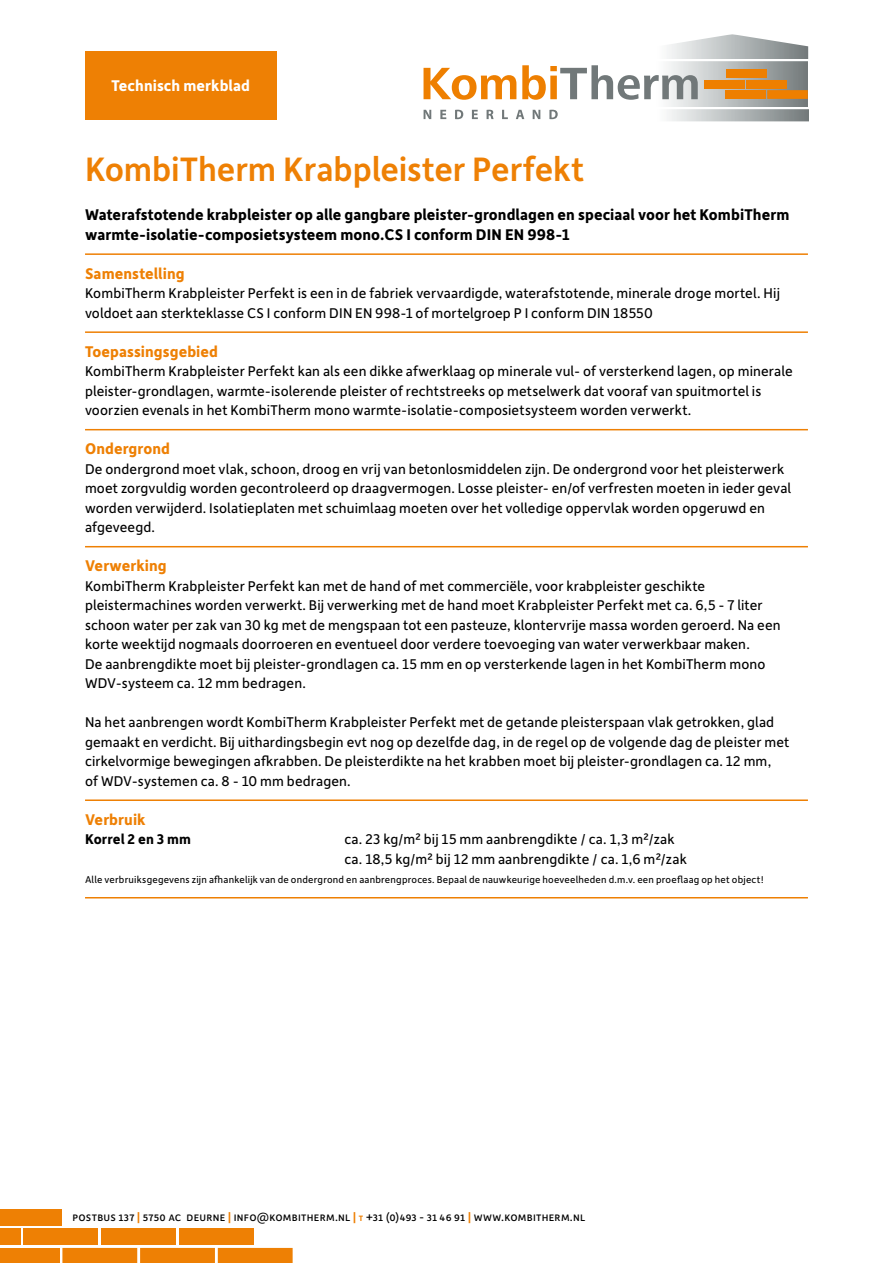
<style>
.page{position:relative;width:893px;height:1263px;background:#fff}
.page>*{position:absolute;margin:0;border:0;box-sizing:border-box;transform-origin:0 0}
.t1{font:500 36px "Depot New";letter-spacing:-.005em;color:#ee8004}
.t2{font:700 16.5px/19.5px "Depot New";letter-spacing:.005em;color:#000}
.TK{font:700 16.5px "Depot New";letter-spacing:.005em;color:#ee8004}
.t3{font:700 16.5px "Depot New";letter-spacing:.005em;color:#fff}
.t4{font:15px/19.5px "Depot New";letter-spacing:.01em;color:#000}
.t5{font:700 15px "Depot New";letter-spacing:.01em;color:#000}
.t6{font:12.75px "Depot New";letter-spacing:.02em;color:#000}
.t7{font:10.5px "Depot New";letter-spacing:.02em;color:#000}
.s1{font-weight:700;color:#ee8004}
.s2{font-weight:500;font-size:10.5px;color:#ee8004}
</style>
<div class="page">
<svg style="left:424px;top:110px;width:7px;height:9px"></svg>
<svg style="left:440px;top:110px;width:6px;height:9px"></svg>
<svg style="left:455px;top:110px;width:8px;height:9px"></svg>
<svg style="left:472px;top:110px;width:6px;height:9px"></svg>
<svg style="left:487px;top:110px;width:7px;height:9px"></svg>
<svg style="left:502px;top:110px;width:6px;height:9px"></svg>
<svg style="left:516px;top:110px;width:8px;height:9px"></svg>
<svg style="left:533px;top:110px;width:7px;height:9px"></svg>
<svg style="left:549px;top:110px;width:9px;height:9px"></svg>
<img style="left:668px;top:62px;width:140px;height:45px">
<img style="left:667px;top:34px;width:141px;height:25px">
<div style="left:726px;top:69px;width:41px;height:9px;background:#ee7f00"></div>
<div style="left:704px;top:80px;width:40px;height:8px;background:#ee7f00"></div>
<div style="left:746px;top:80px;width:41px;height:8px;background:#ee7f00"></div>
<div style="left:725px;top:90px;width:41px;height:9px;background:#ee7f00"></div>
<svg style="left:767px;top:90px;width:41px;height:9px"></svg>
<svg style="left:423px;top:65px;width:275px;height:35px"></svg>
<div style="left:0;top:1209px;width:62px;height:16px;background:#ee8004"></div>
<div style="left:0;top:1228px;width:21px;height:17px;background:#ee8004"></div>
<div style="left:24px;top:1228px;width:74px;height:17px;background:#ee8004"></div>
<div style="left:0;top:1248px;width:59px;height:15px;background:#ee8004"></div>
<div style="left:101px;top:1228px;width:75px;height:17px;background:#ee8004"></div>
<div style="left:179px;top:1228px;width:75px;height:17px;background:#ee8004"></div>
<div style="left:62px;top:1248px;width:231px;height:15px;background:#ee8004"></div>
<hr style="left:85px;top:253px;width:723px;height:2px;background:#ee8004">
<hr style="left:85px;top:331px;width:723px;height:2px;background:#ee8004">
<hr style="left:85px;top:429px;width:723px;height:1px;background:#ee8004">
<hr style="left:85px;top:546px;width:723px;height:1px;background:#ee8004">
<hr style="left:85px;top:799px;width:723px;height:2px;background:#ee8004">
<hr style="left:85px;top:897px;width:723px;height:1px;background:#ee8004">
<div style="left:85px;top:51px;width:191px;height:68px;background:#ee8004"></div>
<p class="t3" style="left:111px;top:75px;width:140px">Technisch merkblad</p>
<p class="t1" style="left:85px;top:146px;width:501px">KombiTherm Krabpleister Perfekt</p>
<p class="t2" style="left:85px;top:204px;width:706px">Waterafstotende krabpleister op alle gangbare pleister-grondlagen en speciaal voor het KombiTherm warmte-isolatie-composietsysteem mono.CS I conform DIN EN 998-1</p>
<p class="TK" style="left:85px;top:262px;width:101px">Samenstelling</p>
<p class="t4" style="left:85px;top:283px;width:696px">KombiTherm Krabpleister Perfekt is een in de fabriek vervaardigde, waterafstotende, minerale droge mortel. Hij voldoet aan sterkteklasse CS I conform DIN EN 998-1 of mortelgroep P I conform DIN 18550</p>
<p class="TK" style="left:85px;top:340px;width:134px">Toepassingsgebied</p>
<p class="t4" style="left:85px;top:361px;width:709px">KombiTherm Krabpleister Perfekt kan als een dikke afwerklaag op minerale vul- of versterkend lagen, op minerale pleister-grondlagen, warmte-isolerende pleister of rechtstreeks op metselwerk dat vooraf van spuitmortel is voorzien evenals in het KombiTherm mono warmte-isolatie-composietsysteem worden verwerkt.</p>
<p class="TK" style="left:85px;top:438px;width:86px">Ondergrond</p>
<p class="t4" style="left:85px;top:458px;width:708px">De ondergrond moet vlak, schoon, droog en vrij van betonlosmiddelen zijn. De ondergrond voor het pleisterwerk moet zorgvuldig worden gecontroleerd op draagvermogen. Losse pleister- en/of verfresten moeten in ieder geval worden verwijderd. Isolatieplaten met schuimlaag moeten over het volledige oppervlak worden opgeruwd en afgeveegd.</p>
<p class="TK" style="left:85px;top:555px;width:83px">Verwerking</p>
<p class="t4" style="left:85px;top:575px;width:697px">KombiTherm Krabpleister Perfekt kan met de hand of met commerciële, voor krabpleister geschikte pleistermachines worden verwerkt. Bij verwerking met de hand moet Krabpleister Perfekt met ca. 6,5 - 7 liter schoon water per zak van 30 kg met de mengspaan tot een pasteuze, klontervrije massa worden geroerd. Na een korte weektijd nogmaals doorroeren en eventueel door verdere toevoeging van water verwerkbaar maken.</p>
<p class="t4" style="left:85px;top:653px;width:682px">De aanbrengdikte moet bij pleister-grondlagen ca. 15 mm en op versterkende lagen in het KombiTherm mono</p>
<p class="t4" style="left:85px;top:673px;width:222px">WDV-systeem ca. 12 mm bedragen.</p>
<p class="t4" style="left:85px;top:712px;width:706px">Na het aanbrengen wordt KombiTherm Krabpleister Perfekt met de getande pleisterspaan vlak getrokken, glad gemaakt en verdicht. Bij uithardingsbegin evt nog op dezelfde dag, in de regel op de volgende dag de pleister met cirkelvormige bewegingen afkrabben. De pleisterdikte na het krabben moet bij pleister-grondlagen ca. 12 mm,</p>
<p class="t4" style="left:85px;top:770px;width:267px">of WDV-systemen ca. 8 - 10 mm bedragen.</p>
<p class="TK" style="left:85px;top:808px;width:62px">Verbruik</p>
<p class="t5" style="left:85px;top:829px;width:107px">Korrel 2 en 3 mm</p>
<p class="t4" style="left:345px;top:829px;width:332px">ca. 23 kg/m² bij 15 mm aanbrengdikte / ca. 1,3 m²/zak</p>
<p class="t4" style="left:345px;top:848px;width:344px">ca. 18,5 kg/m² bij 12 mm aanbrengdikte / ca. 1,6 m²/zak</p>
<p class="t7" style="left:85px;top:873px;width:680px">Alle verbruiksgegevens zijn afhankelijk van de ondergrond en aanbrengproces. Bepaal de nauwkeurige hoeveelheden d.m.v. een proeflaag op het object!</p>
<p class="t6" style="left:72px;top:1208px;width:514px">postbus 137 <span class="s1">|</span> 5750 ac deurne <span class="s1">|</span> info@kombitherm.nl <span class="s1">|</span> <span class="s2">t</span> +31 (0)493 - 31 46 91 <span class="s1">|</span> www.kombitherm.nl</p>
</div>
